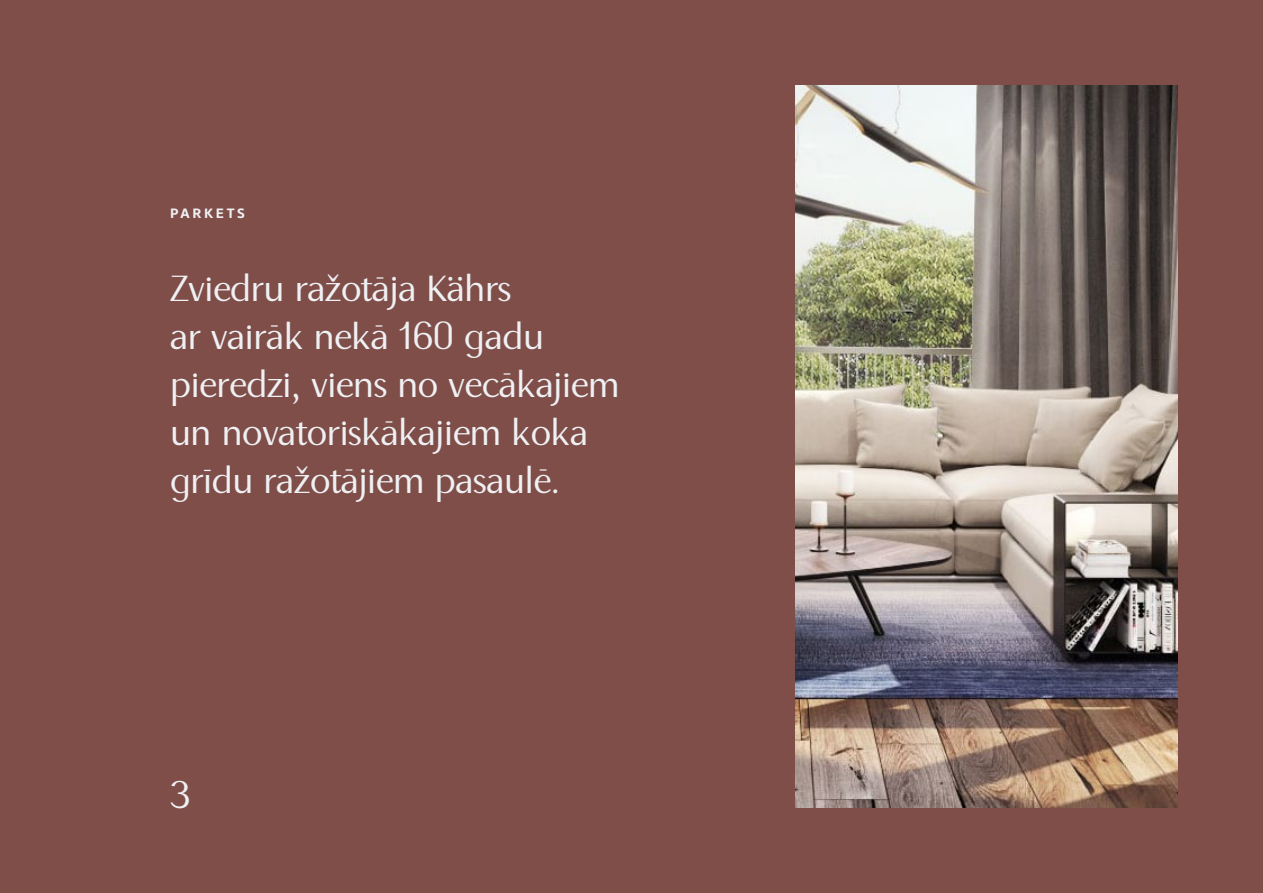
<style>
.page{position:relative;width:1263px;height:893px;background:#7f4e49}
.page>*{position:absolute;margin:0;border:0;box-sizing:border-box;transform-origin:0 0}
.t1{font:36px/48px "GHEA Narek";letter-spacing:-.01em;color:#eff0f3}
.t2{font:36px "GHEA Narek";color:#eff0f3}
.t3{font:700 13.5px "Core Sans NR65";letter-spacing:.2em;color:#eff0f3}
</style>
<div class="page">
<img style="left:795px;top:85px;width:383px;height:723px">
<p class="t3" style="left:170px;top:204px;width:76px">PARKETS</p>
<p class="t1" style="left:170px;top:265px;width:451px">Zviedru ražotāja Kährs<br>ar vairāk nekā 160 gadu pieredzi, viens no vecākajiem un novatoriskākajiem koka grīdu ražotājiem pasaulē.</p>
<p class="t2" style="left:170px;top:775px;width:22px">3</p>
</div>
